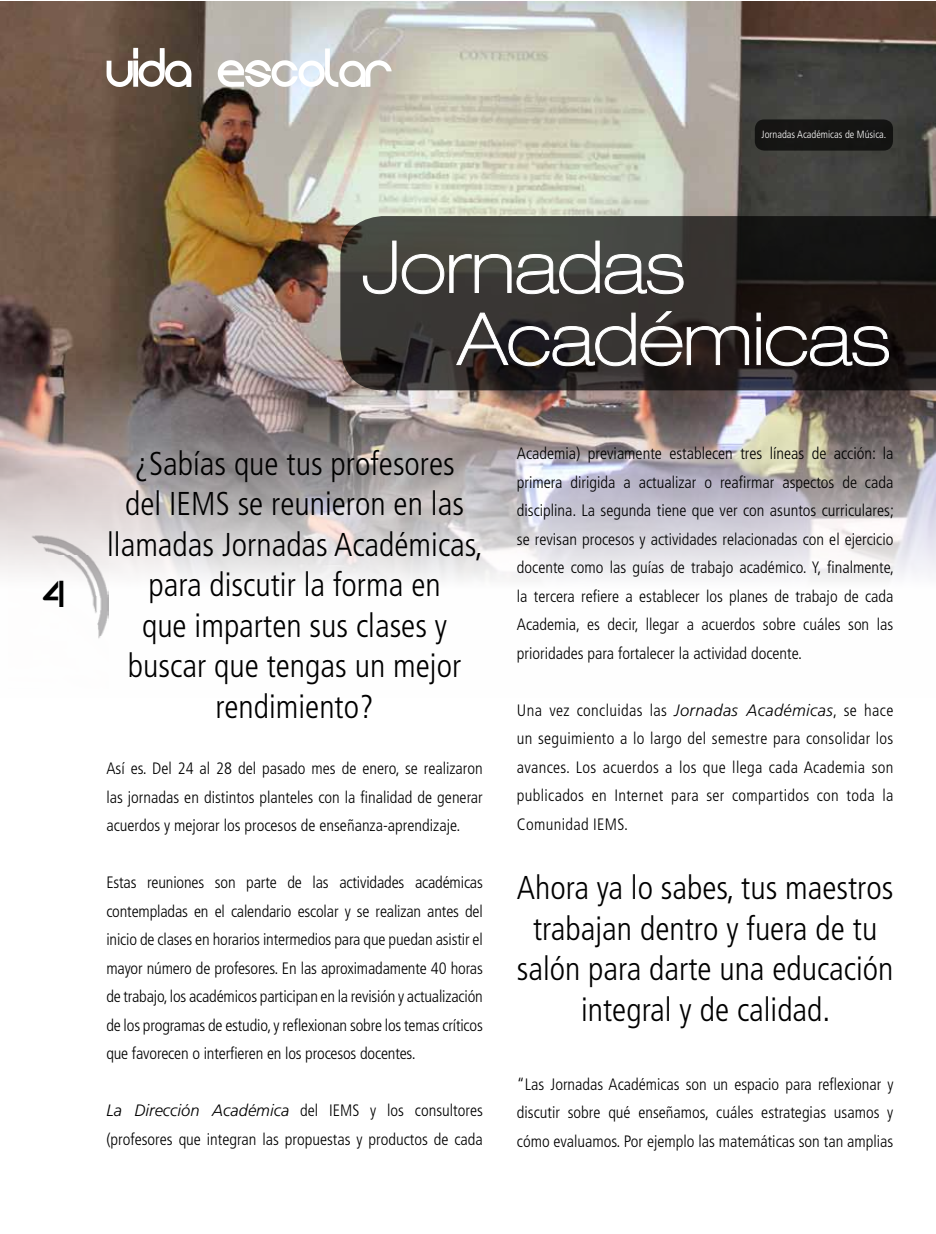
<style>
.page{position:relative;width:936px;height:1234px;background:#fff}
.page>*{position:absolute;margin:0;border:0;box-sizing:border-box;transform-origin:0 0}
.t1{font:100 expanded 72px/72px "Helvetica 33";color:#fff}
.t2{font:52.5px "Evolution";color:#fff}
.t3{font:39px "Baby Face";color:#000}
.t4{font:300 condensed 33px/40.5px "Frutiger";color:#000;text-align:center}
.t5{font:300 condensed 16.5px/28.5px "Frutiger";color:#000;text-align:justify}
.t6{font:300 condensed 10.5px "Frutiger";color:#fff}
.s1{font-style:italic;font-stretch:normal}
</style>
<div class="page">
<img style="left:0;top:1px;width:935px;height:618px">
<div style="left:754px;top:119px;width:138px;height:31px;background:#151513;border-radius:9px"></div>
<img style="left:9px;top:515px;width:99px;height:124px">
<svg style="left:340px;top:216px;width:595px;height:174px;background:#2b2826"></svg>
<svg style="left:362px;top:240px;width:321px;height:54px;background:#555551"></svg>
<svg style="left:455px;top:310px;width:294px;height:56px;background:#443f3e"></svg>
<svg style="left:756px;top:313px;width:133px;height:53px;background:#332e2c"></svg>
<h3 class="t3" style="left:41px;top:575px;width:27px">4</h3>
<h2 class="t2" style="left:106px;top:39px;width:287px">Vida escolar</h2>
<p class="t6" style="left:761px;top:128px;width:126px">Jornadas Académicas de Música.</p>
<h1 class="t1" style="left:457px;top:230px;width:434px;text-indent:-96px">Jornadas<br>Académicas</h1>
<h3 class="t4" style="left:107px;top:443px;width:377px">¿Sabías que tus profesores<br>del IEMS se reunieron en las llamadas Jornadas Académicas, para discutir la forma en<br>que imparten sus clases y buscar que tengas un mejor rendimiento?</h3>
<p class="t5" style="left:106px;top:754px;width:378px">Así es. Del 24 al 28 del pasado mes de enero, se realizaron las jornadas en distintos planteles con la finalidad de generar acuerdos y mejorar los procesos de enseñanza-aprendizaje.</p>
<p class="t5" style="left:106px;top:868px;width:378px">Estas reuniones son parte de las actividades académicas contempladas en el calendario escolar y se realizan antes del inicio de clases en horarios intermedios para que puedan asistir el mayor número de profesores. En las aproximadamente 40 horas de trabajo, los académicos participan en la revisión y actualización de los programas de estudio, y reflexionan sobre los temas críticos que favorecen o interfieren en los procesos docentes.</p>
<p class="t5" style="left:106px;top:1096px;width:378px"><span class="s1">La Dirección Académica</span> del IEMS y los consultores (profesores que integran las propuestas y productos de cada</p>
<p class="t5" style="left:517px;top:439px;width:378px">Academia) previamente establecen tres líneas de acción: la primera dirigida a actualizar o reafirmar aspectos de cada disciplina. La segunda tiene que ver con asuntos curriculares; se revisan procesos y actividades relacionadas con el ejercicio docente como las guías de trabajo académico. Y, finalmente, la tercera refiere a establecer los planes de trabajo de cada Academia, es decir, llegar a acuerdos sobre cuáles son las prioridades para fortalecer la actividad docente.</p>
<p class="t5" style="left:517px;top:696px;width:378px">Una vez concluidas las <span class="s1">Jornadas Académicas</span>, se hace un seguimiento a lo largo del semestre para consolidar los avances. Los acuerdos a los que llega cada Academia son publicados en Internet para ser compartidos con toda la Comunidad IEMS.</p>
<h3 class="t4" style="left:517px;top:867px;width:378px">Ahora ya lo sabes, tus maestros trabajan dentro y fuera de tu salón para darte una educación integral y de calidad.</h3>
<p class="t5" style="left:517px;top:1069px;width:378px">“Las Jornadas Académicas son un espacio para reflexionar y discutir sobre qué enseñamos, cuáles estrategias usamos y cómo evaluamos. Por ejemplo las matemáticas son tan amplias</p>
</div>
